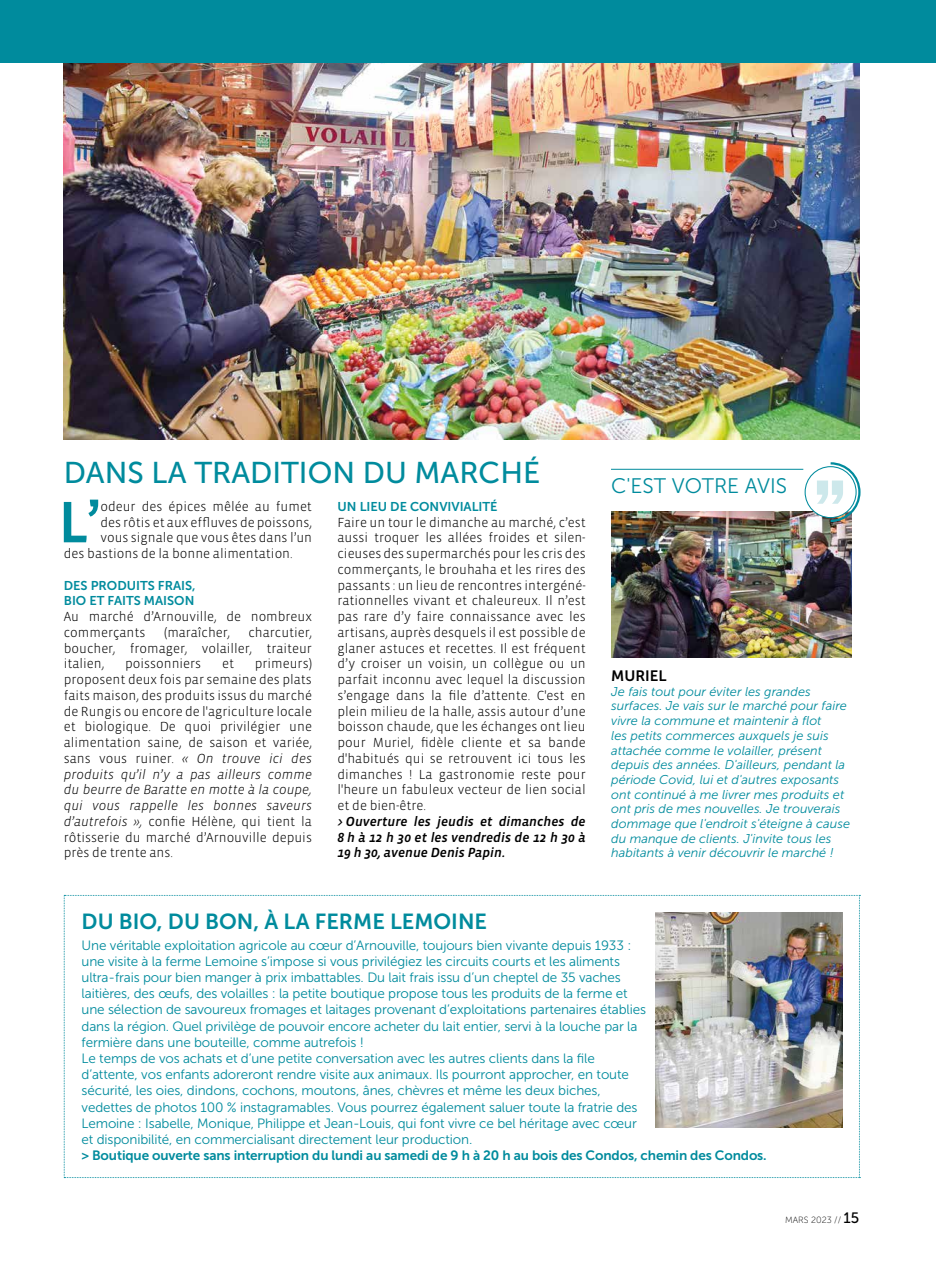
<style>
.page{position:relative;width:936px;height:1263px;background:#fff}
.page>*{position:absolute;margin:0;border:0;box-sizing:border-box;transform-origin:0 0}
.t1{font:500 59.85px "Vista Sans OTCE";color:#008b9d}
.t2{font:30px "Museo Sans 500";color:#008b9d}
.t3{font:21.75px "Museo Sans 700";color:#008b9d}
.t4{font:21px "Museo Sans 300";color:#008b9d}
.t5{font:15px "Museo Sans 700";color:#000}
.t6{font:300 13.5px/15.8px "Vista Sans OTCE";color:#000;text-align:justify}
.t7{font:13.5px/16.2px "Museo Sans 300";letter-spacing:-.01em;color:#008b9d}
.t8{font:13.5px "Museo Sans 700";letter-spacing:-.01em;color:#008b9d}
.t9{font:italic 500 13.5px/15.8px "Vista Sans OTCE";color:#000;text-align:justify}
.t10{font:italic 12.75px/14.7px "Museo Sans 300";color:#008b9d}
.t11{font:12.75px/15.8px "Museo Sans 700";color:#008b9d}
.t12{font:9px "Museo Sans 100";color:#000}
.s1{font-style:italic}
.s2{font-family:"Museo Sans 500";font-size:15px}
</style>
<div class="page">
<img style="left:64px;top:62px;width:795px;height:378px">
<div style="left:0;top:0;width:935px;height:62px;background:#008b9d"></div>
<svg style="left:64px;top:895px;width:796px;height:283px"></svg>
<img style="left:655px;top:913px;width:187px;height:215px">
<hr style="left:611px;top:469px;width:192px;height:1px;background:#008b9d">
<img style="left:611px;top:511px;width:240px;height:146px">
<div style="left:805px;top:467px;width:51px;height:51px;background:#fff;border-radius:50%"></div>
<svg style="left:816px;top:462px;width:45px;height:61px"></svg>
<h2 class="t2" style="left:64px;top:457px;width:478px">DANS LA TRADITION DU MARCHÉ</h2>
<h1 class="t1" style="left:58px;top:488px;width:44px">L’</h1>
<p class="t6" style="left:100px;top:498px;width:213px">odeur des épices mêlée au fumet</p>
<p class="t6" style="left:100px;top:514px;width:213px">des rôtis et aux effluves de poissons,</p>
<p class="t6" style="left:100px;top:530px;width:213px">vous signale que vous êtes dans l’un</p>
<p class="t6" style="left:64px;top:545px;width:230px">des bastions de la bonne alimentation.</p>
<p class="t11" style="left:64px;top:577px;width:133px">DES PRODUITS FRAIS,<br>BIO ET FAITS MAISON</p>
<p class="t6" style="left:64px;top:608px;width:250px">Au marché d’Arnouville, de nombreux commerçants</p>
<p class="t6" style="left:64px;top:624px;width:250px;text-indent:185px">charcutier, boucher, fromager, volailler, traiteur italien,</p>
<p class="t6" style="left:164px;top:624px;width:67px">(maraîcher,</p>
<p class="t6" style="left:64px;top:656px;width:250px;text-indent:191px">primeurs) proposent deux fois par semaine des plats faits maison, des produits issus du marché de Rungis ou encore de l'agriculture locale et biologique. De quoi privilégier une alimentation saine, de saison et variée, sans vous ruiner. <span class="s1">« On trouve ici des produits qu’il n’y a pas ailleurs comme du beurre de Baratte en motte à la coupe, qui vous rappelle les bonnes saveurs d’autrefois »,</span> confie Hélène, qui tient la rôtisserie du marché d’Arnouville depuis près de trente ans.</p>
<p class="t6" style="left:125px;top:656px;width:78px">poissonniers</p>
<p class="t6" style="left:222px;top:656px;width:13px">et</p>
<p class="t11" style="left:337px;top:498px;width:161px">UN LIEU DE CONVIVIALITÉ</p>
<p class="t6" style="left:337px;top:514px;width:250px">Faire un tour le dimanche au marché, c’est aussi troquer les allées froides et silen&shy;cieuses des supermarchés pour les cris des commerçants, le brouhaha et les rires des passants : un lieu de rencontres intergéné&shy;rationnelles vivant et chaleureux. Il n’est pas rare d’y faire connaissance avec les artisans, auprès desquels il est possible de glaner astuces et recettes. Il est fréquent d’y croiser un voisin, un collègue ou un parfait inconnu avec lequel la discussion s’engage dans la file d’attente. C'est en plein milieu de la halle, assis autour d’une boisson chaude, que les échanges ont lieu pour Muriel, fidèle cliente et sa bande d'habitués qui se retrouvent ici tous les dimanches ! La gastronomie reste pour l'heure un fabuleux vecteur de lien social et de bien-être.</p>
<p class="t9" style="left:337px;top:813px;width:250px">&gt; Ouverture les jeudis et dimanches de 8 h à 12 h 30 et les vendredis de 12 h 30 à 19 h 30, avenue Denis Papin.</p>
<h3 class="t4" style="left:611px;top:474px;width:177px">C'EST VOTRE AVIS</h3>
<p class="t5" style="left:611px;top:667px;width:57px">MURIEL</p>
<p class="t10" style="left:611px;top:684px;width:240px">Je fais tout pour éviter les grandes surfaces. Je vais sur le marché pour faire vivre la commune et maintenir à flot<br>les petits commerces auxquels je suis attachée comme le volailler, présent depuis des années. D'ailleurs, pendant la période Covid, lui et d'autres exposants ont continué à me livrer mes produits et ont pris de mes nouvelles. Je trouverais dommage que l'endroit s'éteigne à cause du manque de clients. J'invite tous les habitants à venir découvrir le marché !</p>
<h3 class="t3" style="left:82px;top:909px;width:407px">DU BIO, DU BON, À LA FERME LEMOINE</h3>
<p class="t7" style="left:82px;top:937px;width:566px">Une véritable exploitation agricole au cœur d’Arnouville, toujours bien vivante depuis 1933 : une visite à la ferme Lemoine s’impose si vous privilégiez les circuits courts et les aliments ultra-frais pour bien manger à prix imbattables. Du lait frais issu d’un cheptel de 35 vaches laitières, des œufs, des volailles : la petite boutique propose tous les produits de la ferme et une sélection de savoureux fromages et laitages provenant d’exploitations partenaires établies dans la région. Quel privilège de pouvoir encore acheter du lait entier, servi à la louche par la fermière dans une bouteille, comme autrefois !<br>Le temps de vos achats et d’une petite conversation avec les autres clients dans la file d’attente, vos enfants adoreront rendre visite aux animaux. Ils pourront approcher, en toute sécurité, les oies, dindons, cochons, moutons, ânes, chèvres et même les deux biches, vedettes de photos 100 % instagramables. Vous pourrez également saluer toute la fratrie des Lemoine : Isabelle, Monique, Philippe et Jean-Louis, qui font vivre ce bel héritage avec cœur et disponibilité, en commercialisant directement leur production.</p>
<p class="t8" style="left:82px;top:1148px;width:686px">&gt; Boutique ouverte sans interruption du lundi au samedi de 9 h à 20 h au bois des Condos, chemin des Condos.</p>
<p class="t12" style="left:785px;top:1215px;width:76px">MARS 2023 // <span class="s2">15</span></p>
</div>
